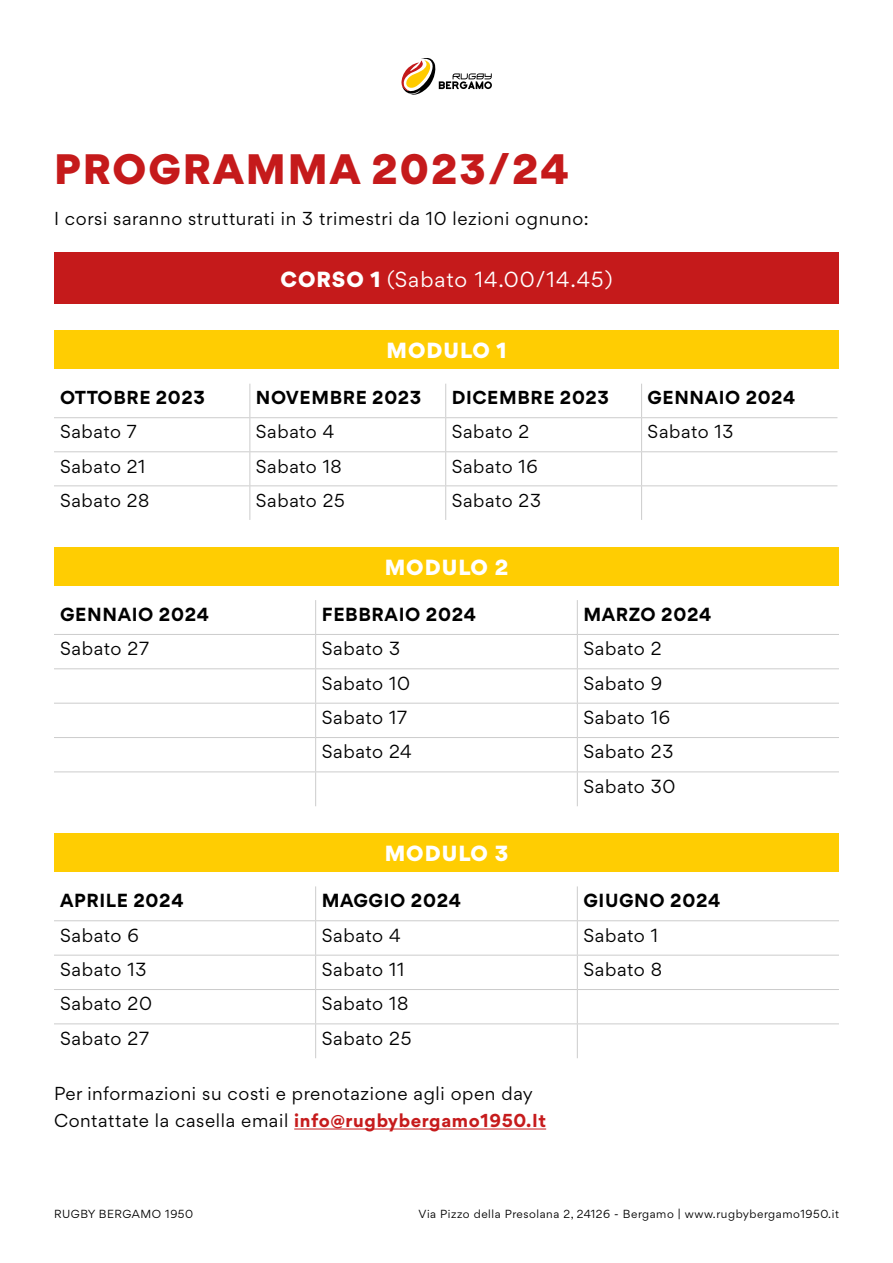
<style>
.page{position:relative;width:893px;height:1263px;background:#fff}
.page>*{position:absolute;margin:0;border:0;box-sizing:border-box;transform-origin:0 0}
.t1{font:900 40.8px "Gordita";letter-spacing:.05em;color:#c51a1b}
.t2{font:21px "Gordita";letter-spacing:.05em;color:#fff}
.t3{font:900 21px "Gordita";letter-spacing:.05em;color:#fff}
.t4{font:18.15px/34.3px "Gordita";letter-spacing:.035em;color:#000}
.t5{font:700 18.15px "Gordita";letter-spacing:.035em;color:#000}
.t6{font:18px/27px "Gordita";letter-spacing:.035em;color:#000}
.t7{font:700 18px "Gordita";letter-spacing:.035em;color:#000}
.t8{font:11.25px "Gordita";letter-spacing:.05em;color:#000}
.s1{font-weight:900}
.s2{font-weight:700;color:#c61b1c}
</style>
<div class="page">
<svg style="left:401px;top:58px;width:91px;height:37px"></svg>
<div style="left:54px;top:252px;width:785px;height:51px;background:#c51a1b"></div>
<div style="left:54px;top:330px;width:785px;height:39px;background:#ffcd02"></div>
<hr style="left:249px;top:384px;width:1px;height:33px;background:#ccc">
<hr style="left:445px;top:384px;width:1px;height:33px;background:#ccc">
<hr style="left:641px;top:384px;width:1px;height:33px;background:#ccc">
<hr style="left:249px;top:418px;width:1px;height:33px;background:#ccc">
<hr style="left:445px;top:418px;width:1px;height:33px;background:#ccc">
<hr style="left:641px;top:418px;width:1px;height:33px;background:#ccc">
<hr style="left:249px;top:452px;width:1px;height:33px;background:#ccc">
<hr style="left:445px;top:452px;width:1px;height:33px;background:#ccc">
<hr style="left:641px;top:452px;width:1px;height:33px;background:#ccc">
<hr style="left:249px;top:486px;width:1px;height:34px;background:#ccc">
<hr style="left:445px;top:486px;width:1px;height:34px;background:#ccc">
<hr style="left:641px;top:486px;width:1px;height:34px;background:#ccc">
<hr style="left:54px;top:417px;width:196px;height:1px;background:#ccc">
<hr style="left:250px;top:417px;width:196px;height:1px;background:#ccc">
<hr style="left:446px;top:417px;width:196px;height:1px;background:#ccc">
<hr style="left:642px;top:417px;width:195px;height:1px;background:#ccc">
<hr style="left:54px;top:451px;width:196px;height:1px;background:#ccc">
<hr style="left:250px;top:451px;width:196px;height:1px;background:#ccc">
<hr style="left:446px;top:451px;width:196px;height:1px;background:#ccc">
<hr style="left:642px;top:451px;width:195px;height:1px;background:#ccc">
<hr style="left:54px;top:485px;width:196px;height:1px;background:#ccc">
<hr style="left:250px;top:485px;width:196px;height:1px;background:#ccc">
<hr style="left:446px;top:485px;width:196px;height:1px;background:#ccc">
<hr style="left:642px;top:485px;width:195px;height:1px;background:#ccc">
<div style="left:54px;top:547px;width:785px;height:38px;background:#ffcd02"></div>
<hr style="left:54px;top:634px;width:262px;height:1px;background:#ccc">
<hr style="left:316px;top:634px;width:261px;height:1px;background:#ccc">
<hr style="left:577px;top:634px;width:262px;height:1px;background:#ccc">
<hr style="left:54px;top:668px;width:262px;height:1px;background:#ccc">
<hr style="left:316px;top:668px;width:261px;height:1px;background:#ccc">
<hr style="left:577px;top:668px;width:262px;height:1px;background:#ccc">
<hr style="left:54px;top:703px;width:262px;height:1px;background:#ccc">
<hr style="left:316px;top:703px;width:261px;height:1px;background:#ccc">
<hr style="left:577px;top:703px;width:262px;height:1px;background:#ccc">
<hr style="left:54px;top:737px;width:262px;height:1px;background:#ccc">
<hr style="left:316px;top:737px;width:261px;height:1px;background:#ccc">
<hr style="left:577px;top:737px;width:262px;height:1px;background:#ccc">
<hr style="left:54px;top:771px;width:262px;height:1px;background:#ccc">
<hr style="left:316px;top:771px;width:261px;height:1px;background:#ccc">
<hr style="left:577px;top:771px;width:262px;height:1px;background:#ccc">
<hr style="left:315px;top:600px;width:1px;height:34px;background:#ccc">
<hr style="left:577px;top:600px;width:1px;height:34px;background:#ccc">
<hr style="left:315px;top:635px;width:1px;height:33px;background:#ccc">
<hr style="left:577px;top:635px;width:1px;height:33px;background:#ccc">
<hr style="left:315px;top:669px;width:1px;height:34px;background:#ccc">
<hr style="left:577px;top:669px;width:1px;height:34px;background:#ccc">
<hr style="left:315px;top:703px;width:1px;height:34px;background:#ccc">
<hr style="left:577px;top:703px;width:1px;height:34px;background:#ccc">
<hr style="left:315px;top:738px;width:1px;height:33px;background:#ccc">
<hr style="left:577px;top:738px;width:1px;height:33px;background:#ccc">
<hr style="left:315px;top:772px;width:1px;height:34px;background:#ccc">
<hr style="left:577px;top:772px;width:1px;height:34px;background:#ccc">
<div style="left:54px;top:833px;width:785px;height:38px;background:#ffcd02"></div>
<hr style="left:315px;top:886px;width:1px;height:34px;background:#ccc">
<hr style="left:577px;top:886px;width:1px;height:34px;background:#ccc">
<hr style="left:315px;top:921px;width:1px;height:34px;background:#ccc">
<hr style="left:577px;top:921px;width:1px;height:34px;background:#ccc">
<hr style="left:315px;top:955px;width:1px;height:34px;background:#ccc">
<hr style="left:577px;top:955px;width:1px;height:34px;background:#ccc">
<hr style="left:315px;top:990px;width:1px;height:33px;background:#ccc">
<hr style="left:577px;top:990px;width:1px;height:33px;background:#ccc">
<hr style="left:315px;top:1024px;width:1px;height:34px;background:#ccc">
<hr style="left:577px;top:1024px;width:1px;height:34px;background:#ccc">
<hr style="left:54px;top:955px;width:262px;height:1px;background:#ccc">
<hr style="left:316px;top:955px;width:261px;height:1px;background:#ccc">
<hr style="left:577px;top:955px;width:262px;height:1px;background:#ccc">
<hr style="left:54px;top:989px;width:262px;height:1px;background:#ccc">
<hr style="left:316px;top:989px;width:261px;height:1px;background:#ccc">
<hr style="left:577px;top:989px;width:262px;height:1px;background:#ccc">
<hr style="left:54px;top:1023px;width:262px;height:1px;background:#ccc">
<hr style="left:316px;top:1023px;width:261px;height:1px;background:#ccc">
<hr style="left:577px;top:1023px;width:262px;height:1px;background:#ccc">
<hr style="left:54px;top:920px;width:262px;height:1px;background:#ccc">
<hr style="left:316px;top:920px;width:261px;height:1px;background:#ccc">
<hr style="left:577px;top:920px;width:262px;height:1px;background:#ccc">
<hr style="left:294px;top:1128px;width:252px;height:1px;background:#c61b1c">
<h1 class="t1" style="left:54px;top:137px;width:517px">PROGRAMMA 2023/24</h1>
<p class="t6" style="left:54px;top:205px;width:536px">I corsi saranno strutturati in 3 trimestri da 10 lezioni ognuno:</p>
<p class="t2" style="left:280px;top:265px;width:333px"><span class="s1">CORSO 1</span> (Sabato 14.00/14.45)</p>
<p class="t3" style="left:386px;top:334px;width:122px">MODULO 1</p>
<p class="t7" style="left:60px;top:384px;width:146px">OTTOBRE 2023</p>
<p class="t7" style="left:256px;top:384px;width:167px">NOVEMBRE 2023</p>
<p class="t7" style="left:452px;top:384px;width:159px">DICEMBRE 2023</p>
<p class="t7" style="left:648px;top:384px;width:149px">GENNAIO 2024</p>
<p class="t6" style="left:60px;top:418px;width:78px">Sabato 7</p>
<p class="t6" style="left:256px;top:418px;width:80px">Sabato 4</p>
<p class="t6" style="left:452px;top:418px;width:79px">Sabato 2</p>
<p class="t6" style="left:648px;top:418px;width:87px">Sabato 13</p>
<p class="t6" style="left:60px;top:452px;width:87px">Sabato 21</p>
<p class="t6" style="left:256px;top:452px;width:87px">Sabato 18</p>
<p class="t6" style="left:452px;top:452px;width:88px">Sabato 16</p>
<p class="t6" style="left:60px;top:486px;width:91px">Sabato 28</p>
<p class="t6" style="left:256px;top:486px;width:90px">Sabato 25</p>
<p class="t6" style="left:452px;top:486px;width:91px">Sabato 23</p>
<p class="t3" style="left:385px;top:551px;width:125px">MODULO 2</p>
<p class="t5" style="left:60px;top:601px;width:151px">GENNAIO 2024</p>
<p class="t5" style="left:322px;top:601px;width:156px">FEBBRAIO 2024</p>
<p class="t5" style="left:583px;top:601px;width:130px">MARZO 2024</p>
<p class="t4" style="left:60px;top:631px;width:90px">Sabato 27</p>
<p class="t4" style="left:322px;top:631px;width:80px">Sabato 3</p>
<p class="t4" style="left:583px;top:631px;width:80px">Sabato 2</p>
<p class="t4" style="left:322px;top:666px;width:90px">Sabato 10</p>
<p class="t4" style="left:583px;top:666px;width:80px">Sabato 9</p>
<p class="t4" style="left:322px;top:700px;width:87px">Sabato 17</p>
<p class="t4" style="left:583px;top:700px;width:88px">Sabato 16</p>
<p class="t4" style="left:322px;top:734px;width:91px">Sabato 24</p>
<p class="t4" style="left:583px;top:734px;width:94px">Sabato 23<br>Sabato 30</p>
<p class="t3" style="left:385px;top:837px;width:125px">MODULO 3</p>
<p class="t5" style="left:60px;top:887px;width:125px">APRILE 2024</p>
<p class="t5" style="left:322px;top:887px;width:141px">MAGGIO 2024</p>
<p class="t5" style="left:583px;top:887px;width:139px">GIUGNO 2024</p>
<p class="t4" style="left:60px;top:918px;width:80px">Sabato 6</p>
<p class="t4" style="left:322px;top:918px;width:81px">Sabato 4</p>
<p class="t4" style="left:583px;top:918px;width:76px">Sabato 1</p>
<p class="t4" style="left:60px;top:952px;width:88px">Sabato 13</p>
<p class="t4" style="left:322px;top:952px;width:84px">Sabato 11</p>
<p class="t4" style="left:583px;top:952px;width:80px">Sabato 8</p>
<p class="t4" style="left:60px;top:986px;width:93px">Sabato 20</p>
<p class="t4" style="left:322px;top:986px;width:88px">Sabato 18</p>
<p class="t4" style="left:60px;top:1021px;width:90px">Sabato 27</p>
<p class="t4" style="left:322px;top:1021px;width:91px">Sabato 25</p>
<p class="t6" style="left:54px;top:1080px;width:494px">Per informazioni su costi e prenotazione agli open day<br>Contattate la casella email <span class="s2">info@rugbybergamo1950.It</span></p>
<p class="t8" style="left:54px;top:1206px;width:141px">RUGBY BERGAMO 1950</p>
<p class="t8" style="left:418px;top:1206px;width:422px">Via Pizzo della Presolana 2, 24126 - Bergamo | www.rugbybergamo1950.it</p>
</div>
